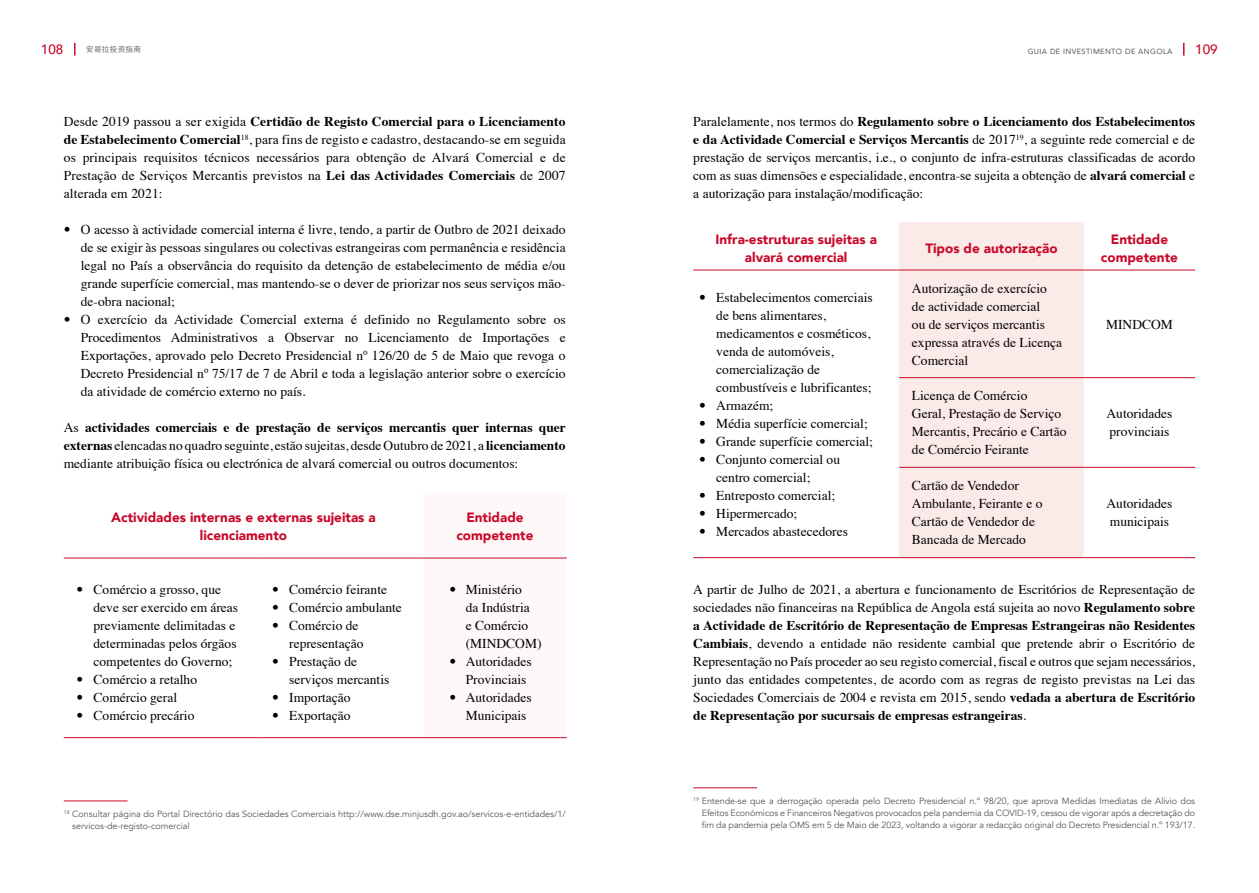
<style>
.page{position:relative;width:1259px;height:893px;background:#fff}
.page>*{position:absolute;margin:0;border:0;box-sizing:border-box;transform-origin:0 0}
.t1{font:13.5px/18px "Times";color:#000}
.t2{font:900 13.5px/18px "Avenir";color:#c8092a;text-align:center}
.t3{font:500 13.5px "Avenir";color:#c8092a}
.t4{font:9px/12px "Avenir";color:#575756}
.t5{font:7.5px "Avenir";letter-spacing:.05em;color:#575756}
.t6{font:600 7.5px "Noto Sans CJ Ksc";letter-spacing:.05em;color:#575756}
.s1{font-weight:700}
.s2{font-family:"Avenir";font-weight:300}
</style>
<div class="page">
<svg style="left:74px;top:43px;width:2px;height:13px"></svg>
<svg style="left:1183px;top:43px;width:1px;height:13px"></svg>
<svg style="left:423px;top:557px;width:144px;height:1px"></svg>
<hr style="left:64px;top:558px;width:195px;height:1px;background:#c8092a">
<hr style="left:259px;top:558px;width:164px;height:1px;background:#c8092a">
<hr style="left:423px;top:558px;width:144px;height:1px;background:#c8092a">
<hr style="left:64px;top:737px;width:195px;height:1px;background:#c8092a">
<hr style="left:259px;top:737px;width:164px;height:1px;background:#c8092a">
<hr style="left:423px;top:737px;width:144px;height:1px;background:#c8092a">
<hr style="left:64px;top:801px;width:64px;height:1px;background:#c8092a">
<div style="left:899px;top:222px;width:184px;height:335px;background:#faebe8"></div>
<hr style="left:693px;top:270px;width:206px;height:1px;background:#c8092a">
<hr style="left:899px;top:270px;width:184px;height:1px;background:#c8092a">
<hr style="left:1083px;top:270px;width:112px;height:1px;background:#c8092a">
<hr style="left:899px;top:377px;width:184px;height:1px;background:#c8092a">
<hr style="left:1083px;top:377px;width:112px;height:1px;background:#c8092a">
<hr style="left:899px;top:467px;width:184px;height:1px;background:#c8092a">
<hr style="left:1083px;top:467px;width:112px;height:1px;background:#c8092a">
<hr style="left:693px;top:557px;width:206px;height:1px;background:#c8092a">
<hr style="left:899px;top:557px;width:184px;height:1px;background:#c8092a">
<hr style="left:1083px;top:557px;width:112px;height:1px;background:#c8092a">
<hr style="left:693px;top:787px;width:64px;height:1px;background:#c8092a">
<p class="t3" style="left:41px;top:38px;width:24px">108</p>
<p class="t6" style="left:86px;top:45px;width:56px">安哥拉投资指南</p>
<p class="t5" style="left:1027px;top:45px;width:146px">GUIA DE INVESTIMENTO DE ANGOLA</p>
<p class="t3" style="left:1195px;top:38px;width:24px">109</p>
<p class="t1" style="left:64px;top:111px;width:503px;text-align:justify">Desde 2019 passou a ser exigida <span class="s1">Certidão de Registo Comercial para o Licenciamento de Estabelecimento Comercial</span><sup>18</sup>, para fins de registo e cadastro, destacando-se em seguida os principais requisitos técnicos necessários para obtenção de Alvará Comercial e de Prestação de Serviços Mercantis previstos na <span class="s1">Lei das Actividades Comerciais</span> de 2007 alterada em 2021:</p>
<p class="t1" style="left:81px;top:219px;width:486px;text-align:justify;text-indent:-17px"><span class="s2">•</span> O acesso à actividade comercial interna é livre, tendo, a partir de Outbro de 2021 deixado de se exigir às pessoas singulares ou colectivas estrangeiras com permanência e residência legal no País a observância do requisito da detenção de estabelecimento de média e/ou grande superfície comercial, mas mantendo-se o dever de priorizar nos seus serviços mão&shy;de-obra nacional;</p>
<p class="t1" style="left:81px;top:309px;width:486px;text-align:justify;text-indent:-17px"><span class="s2">•</span> O exercício da Actividade Comercial externa é definido no Regulamento sobre os Procedimentos Administrativos a Observar no Licenciamento de Importações e Exportações, aprovado pelo Decreto Presidencial nº 126/20 de 5 de Maio que revoga o Decreto Presidencial nº 75/17 de 7 de Abril e toda a legislação anterior sobre o exercício da atividade de comércio externo no país.</p>
<p class="t1" style="left:64px;top:417px;width:503px;text-align:justify">As <span class="s1">actividades comerciais e de prestação de serviços mercantis quer internas quer externas</span> elencadas no quadro seguinte, estão sujeitas, desde Outubro de 2021, a <span class="s1">licenciamento </span>mediante atribuição física ou electrónica de alvará comercial ou outros documentos:</p>
<p class="t2" style="left:111px;top:508px;width:266px">Actividades internas e externas sujeitas a licenciamento</p>
<p class="t2" style="left:456px;top:508px;width:78px">Entidade competente</p>
<p class="t1" style="left:94px;top:579px;width:146px;text-indent:-17px"><span class="s2">•</span> Comércio a grosso, que deve ser exercido em áreas previamente delimitadas e determinadas pelos órgãos competentes do Governo;</p>
<p class="t1" style="left:77px;top:669px;width:122px"><span class="s2">•</span> Comércio a retalho</p>
<p class="t1" style="left:77px;top:687px;width:102px"><span class="s2">•</span> Comércio geral</p>
<p class="t1" style="left:77px;top:705px;width:119px"><span class="s2">•</span> Comércio precário</p>
<p class="t1" style="left:272px;top:579px;width:116px"><span class="s2">•</span> Comércio feirante</p>
<p class="t1" style="left:272px;top:597px;width:131px"><span class="s2">•</span> Comércio ambulante</p>
<p class="t1" style="left:289px;top:615px;width:76px;text-indent:-17px"><span class="s2">•</span> Comércio de representação</p>
<p class="t1" style="left:289px;top:651px;width:102px;text-indent:-17px"><span class="s2">•</span> Prestação de serviços mercantis</p>
<p class="t1" style="left:272px;top:687px;width:80px"><span class="s2">•</span> Importação</p>
<p class="t1" style="left:272px;top:705px;width:80px"><span class="s2">•</span> Exportação</p>
<p class="t1" style="left:466px;top:579px;width:77px;text-indent:-16px"><span class="s2">•</span> Ministério<br>da Indústria<br>e Comércio (MINDCOM)</p>
<p class="t1" style="left:466px;top:651px;width:67px;text-indent:-16px"><span class="s2">•</span> Autoridades<br>Provinciais</p>
<p class="t1" style="left:466px;top:687px;width:67px;text-indent:-16px"><span class="s2">•</span> Autoridades<br>Municipais</p>
<p class="t4" style="left:72px;top:808px;width:495px;text-indent:-9px"><sup>18</sup> Consultar página do Portal Directório das Sociedades Comerciais http://www.dse.minjusdh.gov.ao/servicos-e-entidades/1/ servicos-de-registo-comercial</p>
<p class="t1" style="left:693px;top:111px;width:503px;text-align:justify">Paralelamente, nos termos do <span class="s1">Regulamento sobre o Licenciamento dos Estabelecimentos e da Actividade Comercial e Serviços Mercantis</span> de 2017<sup>19</sup>, a seguinte rede comercial e de prestação de serviços mercantis, i.e., o conjunto de infra-estruturas classificadas de acordo com as suas dimensões e especialidade, encontra-se sujeita a obtenção de <span class="s1">alvará comercial</span> e a autorização para instalação/modificação:</p>
<p class="t2" style="left:715px;top:230px;width:163px">Infra-estruturas sujeitas a alvará comercial</p>
<p class="t2" style="left:925px;top:239px;width:134px">Tipos de autorização</p>
<p class="t2" style="left:1101px;top:230px;width:78px">Entidade competente</p>
<p class="t1" style="left:716px;top:287px;width:158px;text-indent:-17px"><span class="s2">•</span> Estabelecimentos comerciais de bens alimentares, medicamentos e cosméticos, venda de automóveis, comercialização de combustíveis e lubrificantes;</p>
<p class="t1" style="left:699px;top:395px;width:75px"><span class="s2">•</span> Armazém;</p>
<p class="t1" style="left:699px;top:413px;width:170px"><span class="s2">•</span> Média superfície comercial;</p>
<p class="t1" style="left:699px;top:431px;width:175px"><span class="s2">•</span> Grande superfície comercial;</p>
<p class="t1" style="left:716px;top:449px;width:125px;text-indent:-17px"><span class="s2">•</span> Conjunto comercial ou centro comercial;</p>
<p class="t1" style="left:699px;top:485px;width:137px"><span class="s2">•</span> Entreposto comercial;</p>
<p class="t1" style="left:699px;top:503px;width:99px"><span class="s2">•</span> Hipermercado;</p>
<p class="t1" style="left:699px;top:521px;width:150px"><span class="s2">•</span> Mercados abastecedores</p>
<p class="t1" style="left:912px;top:278px;width:152px">Autorização de exercício de actividade comercial<br>ou de serviços mercantis expressa através de Licença<br>Comercial</p>
<p class="t1" style="left:1106px;top:314px;width:68px">MINDCOM</p>
<p class="t1" style="left:912px;top:386px;width:156px">Licença de Comércio<br>Geral, Prestação de Serviço<br>Mercantis, Precário e Cartão de Comércio Feirante</p>
<p class="t1" style="left:1106px;top:404px;width:67px">Autoridades provinciais</p>
<p class="t1" style="left:912px;top:476px;width:132px">Cartão de Vendedor<br>Ambulante, Feirante e o<br>Cartão de Vendedor de<br>Bancada de Mercado</p>
<p class="t1" style="left:1106px;top:494px;width:67px">Autoridades municipais</p>
<p class="t1" style="left:693px;top:579px;width:503px;text-align:justify">A partir de Julho de 2021, a abertura e funcionamento de Escritórios de Representação de sociedades não financeiras na República de Angola está sujeita ao novo <span class="s1">Regulamento sobre a Actividade de Escritório de Representação de Empresas Estrangeiras não Residentes Cambiais</span>, devendo a entidade não residente cambial que pretende abrir o Escritório de Representação no País proceder ao seu registo comercial, fiscal e outros que sejam necessários, junto das entidades competentes, de acordo com as regras de registo previstas na Lei das Sociedades Comerciais de 2004 e revista em 2015, sendo <span class="s1">vedada a abertura de Escritório de Representação por sucursais de empresas estrangeiras</span>.</p>
<p class="t4" style="left:702px;top:795px;width:495px;text-align:justify;text-indent:-9px"><sup>19</sup> Entende-se que a derrogação operada pelo Decreto Presidencial n.º 98/20, que aprova Medidas Imediatas de Alívio dos Efeitos Económicos e Financeiros Negativos provocados pela pandemia da COVID-19, cessou de vigorar após a decretação do fim da pandemia pela OMS em 5 de Maio de 2023, voltando a vigorar a redacção original do Decreto Presidencial n.º 193/17.</p>
</div>
